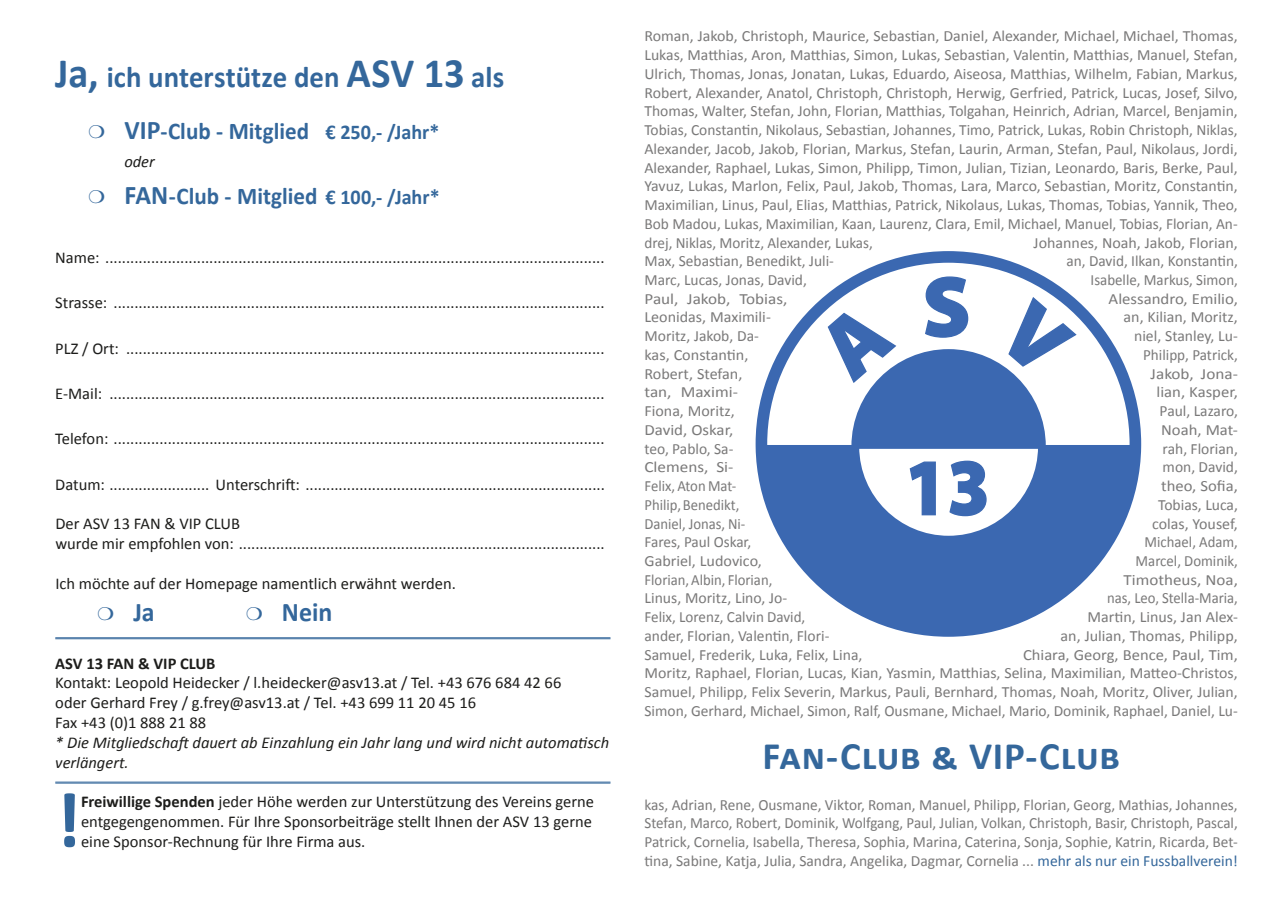
<style>
.page{position:relative;width:1272px;height:902px;background:#fff}
.page>*{position:absolute;margin:0;border:0;box-sizing:border-box;transform-origin:0 0}
.t1{font:700 78.9px "Calibri";color:#34679b}
.t2{font:700 39px "Calibri";letter-spacing:.02em;color:#34679b}
.t3{font:700 30px "Calibri";color:#34679b;scale:.96 1}
.t4{font:700 27px "Calibri";color:#34679b;scale:.96 1}
.t5{font:700 24px "Calibri";color:#34679b;scale:.96 1}
.t6{font:16.5px/19.8px "Calibri";color:#1d1d1b}
.t7{font:italic 16.5px/19.8px "Calibri";color:#1d1d1b}
.t8{font:700 16.5px "Calibri";color:#1d1d1b}
.t9{font:15.6px/18.8px "Calibri";color:#7a7979;text-align:justify}
.t10{font:15.6px/18.8px "Calibri";color:#7a7979;text-align:justify;scale:1.06 1}
.t11{font:15.6px "Calibri";color:#7a7979;scale:.94 1}
.t12{font:15.6px "Calibri";color:#7a7979;scale:1.1 1}
.t13{font:15.6px "Calibri";color:#7a7979;scale:1.07 1}
.t14{font:15.6px "Calibri";color:#7a7979;scale:1.08 1}
.t15{font:15.6px "Calibri";color:#7a7979;scale:1.04 1}
.t16{font:15.6px "Calibri";color:#7a7979;scale:.96 1}
.t17{font:15.6px "Calibri";color:#7a7979;scale:.95 1}
.t18{font:15.6px "Calibri";color:#7a7979;scale:1.09 1}
.s1{font-size:42px}
.s2{font-size:27px}
.s3{font-size:21px}
.s4{font-weight:700}
.s5{color:#34679b}
</style>
<div class="page">
<svg style="left:755px;top:295px;width:387px;height:342px"></svg>
<svg style="left:847px;top:251px;width:202px;height:296px"></svg>
<hr style="left:762px;top:445px;width:374px;height:4px;background:#3b68b1">
<svg style="left:826px;top:276px;width:251px;height:263px"></svg>
<hr style="left:55px;top:781px;width:555px;height:1px;background:#34679b">
<hr style="left:55px;top:782px;width:555px;height:1px;background:#34679b">
<hr style="left:55px;top:637px;width:555px;height:1px;background:#34679b">
<hr style="left:55px;top:638px;width:555px;height:1px;background:#34679b">
<h3 class="t3" style="left:55px;top:58px;width:469px"><span class="s1">Ja,</span> ich unterstütze den <span class="s1">ASV 13</span> als</h3>
<h3 class="t5" style="left:88px;top:115px;width:367px">❍ <span class="s2">VIP</span>-Club - Mitglied <span class="s3">€ 250,- /Jahr*</span></h3>
<p class="t7" style="left:124px;top:151px;width:32px">oder</p>
<h3 class="t5" style="left:88px;top:180px;width:367px">❍ <span class="s2">FAN</span>-Club - Mitglied <span class="s3">€ 100,- /Jahr*</span></h3>
<p class="t6" style="left:55px;top:248px;width:550px">Name: ........................................................................................................................</p>
<p class="t6" style="left:55px;top:293px;width:550px">Strasse: ......................................................................................................................</p>
<p class="t6" style="left:55px;top:338px;width:550px">PLZ / Ort: ...................................................................................................................</p>
<p class="t6" style="left:55px;top:383px;width:550px">E-Mail: .......................................................................................................................</p>
<p class="t6" style="left:55px;top:429px;width:550px">Telefon: ......................................................................................................................</p>
<p class="t6" style="left:55px;top:474px;width:551px">Datum: ........................ Unterschrift: ........................................................................</p>
<p class="t6" style="left:55px;top:514px;width:551px">Der ASV 13 FAN &amp; VIP CLUB<br>wurde mir empfohlen von: ........................................................................................</p>
<p class="t6" style="left:55px;top:573px;width:402px">Ich möchte auf der Homepage namentlich erwähnt werden.</p>
<h3 class="t4" style="left:97px;top:595px;width:61px">❍ Ja</h3>
<h3 class="t4" style="left:246px;top:595px;width:92px">❍ Nein</h3>
<p class="t8" style="left:55px;top:652px;width:162px">ASV 13 FAN &amp; VIP CLUB</p>
<p class="t6" style="left:55px;top:673px;width:507px">Kontakt: Leopold Heidecker / l.heidecker@asv13.at / Tel. +43 676 684 42 66 oder Gerhard Frey / g.frey@asv13.at / Tel. +43 699 11 20 45 16<br>Fax +43 (0)1 888 21 88</p>
<p class="t7" style="left:55px;top:731px;width:555px">* Die Mitgliedschaft dauert ab Einzahlung ein Jahr lang und wird nicht automatisch verlängert.</p>
<h1 class="t1" style="left:55px;top:770px;width:27px">!</h1>
<p class="t6" style="left:81px;top:791px;width:514px"><span class="s4">Freiwillige Spenden</span> jeder Höhe werden zur Unterstützung des Vereins gerne entgegengenommen. Für Ihre Sponsorbeiträge stellt Ihnen der ASV 13 gerne eine Sponsor-Rechnung für Ihre Firma aus.</p>
<p class="t9" style="left:644px;top:27px;width:595px">Roman, Jakob, Christoph, Maurice, Sebastian, Daniel, Alexander, Michael, Michael, Thomas, Lukas, Matthias, Aron, Matthias, Simon, Lukas, Sebastian, Valentin, Matthias, Manuel, Stefan, Ulrich, Thomas, Jonas, Jonatan, Lukas, Eduardo, Aiseosa, Matthias, Wilhelm, Fabian, Markus, Robert, Alexander, Anatol, Christoph, Christoph, Herwig, Gerfried, Patrick, Lucas, Josef, Silvo, Thomas, Walter, Stefan, John, Florian, Matthias, Tolgahan, Heinrich, Adrian, Marcel, Benjamin, Tobias, Constantin, Nikolaus, Sebastian, Johannes, Timo, Patrick, Lukas, Robin Christoph, Niklas, Alexander, Jacob, Jakob, Florian, Markus, Stefan, Laurin, Arman, Stefan, Paul, Nikolaus, Jordi, Alexander, Raphael, Lukas, Simon, Philipp, Timon, Julian, Tizian, Leonardo, Baris, Berke, Paul, Yavuz, Lukas, Marlon, Felix, Paul, Jakob, Thomas, Lara, Marco, Sebastian, Moritz, Constantin, Maximilian, Linus, Paul, Elias, Matthias, Patrick, Nikolaus, Lukas, Thomas, Tobias, Yannik, Theo, Bob Madou, Lukas, Maximilian, Kaan, Laurenz, Clara, Emil, Michael, Manuel, Tobias, Florian, An&shy;drej, Niklas, Moritz, Alexander, Lukas,</p>
<p class="t9" style="left:1033px;top:233px;width:206px">Johannes, Noah, Jakob, Florian,</p>
<p class="t9" style="left:644px;top:252px;width:191px">Max, Sebastian, Benedikt, Juli-</p>
<p class="t9" style="left:1066px;top:252px;width:173px">an, David, Ilkan, Konstantin,</p>
<p class="t9" style="left:644px;top:270px;width:164px">Marc, Lucas, Jonas, David,</p>
<p class="t16" style="left:1090px;top:270px;width:155px">Isabelle, Markus, Simon,</p>
<p class="t12" style="left:644px;top:289px;width:131px">Paul, Jakob, Tobias,</p>
<p class="t14" style="left:1108px;top:289px;width:121px">Alessandro, Emilio,</p>
<p class="t9" style="left:644px;top:308px;width:128px">Leonidas, Maximili-</p>
<p class="t9" style="left:1123px;top:308px;width:116px">an, Kilian, Moritz,</p>
<p class="t9" style="left:644px;top:326px;width:116px">Moritz, Jakob, Da-</p>
<p class="t9" style="left:1134px;top:326px;width:105px">niel, Stanley, Lu-</p>
<p class="t15" style="left:644px;top:345px;width:101px">kas, Constantin,</p>
<p class="t9" style="left:1143px;top:345px;width:96px">Philipp, Patrick,</p>
<p class="t15" style="left:644px;top:363px;width:96px">Robert, Stefan,</p>
<p class="t12" style="left:1150px;top:363px;width:81px">Jakob, Jona-</p>
<p class="t12" style="left:644px;top:382px;width:86px">tan, Maximi-</p>
<p class="t13" style="left:1156px;top:382px;width:77px">lian, Kasper,</p>
<p class="t9" style="left:644px;top:401px;width:92px">Fiona, Moritz,</p>
<p class="t9" style="left:1159px;top:401px;width:80px">Paul, Lazaro,</p>
<p class="t14" style="left:644px;top:420px;width:84px">David, Oskar,</p>
<p class="t13" style="left:1161px;top:420px;width:73px">Noah, Mat-</p>
<p class="t9" style="left:644px;top:439px;width:90px">teo, Pablo, Sa-</p>
<p class="t9" style="left:1162px;top:439px;width:77px">rah, Florian,</p>
<p class="t12" style="left:644px;top:457px;width:82px">Clemens, Si-</p>
<p class="t9" style="left:1162px;top:458px;width:77px">mon, David,</p>
<p class="t11" style="left:644px;top:476px;width:99px">Felix, Aton Mat-</p>
<p class="t13" style="left:1161px;top:476px;width:73px">theo, Sofia,</p>
<p class="t11" style="left:644px;top:494px;width:102px">Philip, Benedikt,</p>
<p class="t9" style="left:1158px;top:495px;width:81px">Tobias, Luca,</p>
<p class="t11" style="left:644px;top:513px;width:109px">Daniel, Jonas, Ni-</p>
<p class="t9" style="left:1152px;top:514px;width:87px">colas, Yousef,</p>
<p class="t9" style="left:644px;top:532px;width:108px">Fares, Paul Oskar,</p>
<p class="t11" style="left:1144px;top:532px;width:101px">Michael, Adam,</p>
<p class="t9" style="left:644px;top:551px;width:119px">Gabriel, Ludovico,</p>
<p class="t17" style="left:1135px;top:551px;width:109px">Marcel, Dominik,</p>
<p class="t11" style="left:644px;top:569px;width:137px">Florian, Albin, Florian,</p>
<p class="t18" style="left:1123px;top:569px;width:106px">Timotheus, Noa,</p>
<p class="t9" style="left:644px;top:589px;width:144px">Linus, Moritz, Lino, Jo-</p>
<p class="t11" style="left:1107px;top:588px;width:141px">nas, Leo, Stella-Maria,</p>
<p class="t9" style="left:644px;top:607px;width:162px">Felix, Lorenz, Calvin David,</p>
<p class="t9" style="left:1087px;top:607px;width:152px">Martin, Linus, Jan Alex-</p>
<p class="t9" style="left:644px;top:626px;width:186px">ander, Florian, Valentin, Flori-</p>
<p class="t9" style="left:1060px;top:626px;width:179px">an, Julian, Thomas, Philipp,</p>
<p class="t9" style="left:644px;top:645px;width:219px">Samuel, Frederik, Luka, Felix, Lina,</p>
<p class="t10" style="left:644px;top:645px;width:561px;text-indent:378px">Chiara, Georg, Bence, Paul, Tim, Moritz, Raphael, Florian, Lucas, Kian, Yasmin, Matthias, Selina, Maximilian, Matteo-Christos, Samuel, Philipp, Felix Severin, Markus, Pauli, Bernhard, Thomas, Noah, Moritz, Oliver, Julian, Simon, Gerhard, Michael, Simon, Ralf, Ousmane, Michael, Mario, Dominik, Raphael, Daniel, Lu-</p>
<h2 class="t2" style="left:762px;top:731px;width:359px">Fan-Club &amp; VIP-Club</h2>
<p class="t9" style="left:644px;top:794px;width:595px">kas, Adrian, Rene, Ousmane, Viktor, Roman, Manuel, Philipp, Florian, Georg, Mathias, Johannes, Stefan, Marco, Robert, Dominik, Wolfgang, Paul, Julian, Volkan, Christoph, Basir, Christoph, Pascal, Patrick, Cornelia, Isabella, Theresa, Sophia, Marina, Caterina, Sonja, Sophie, Katrin, Ricarda, Bet&shy;tina, Sabine, Katja, Julia, Sandra, Angelika, Dagmar, Cornelia ... <span class="s5">mehr als nur ein Fussballverein!</span></p>
</div>
